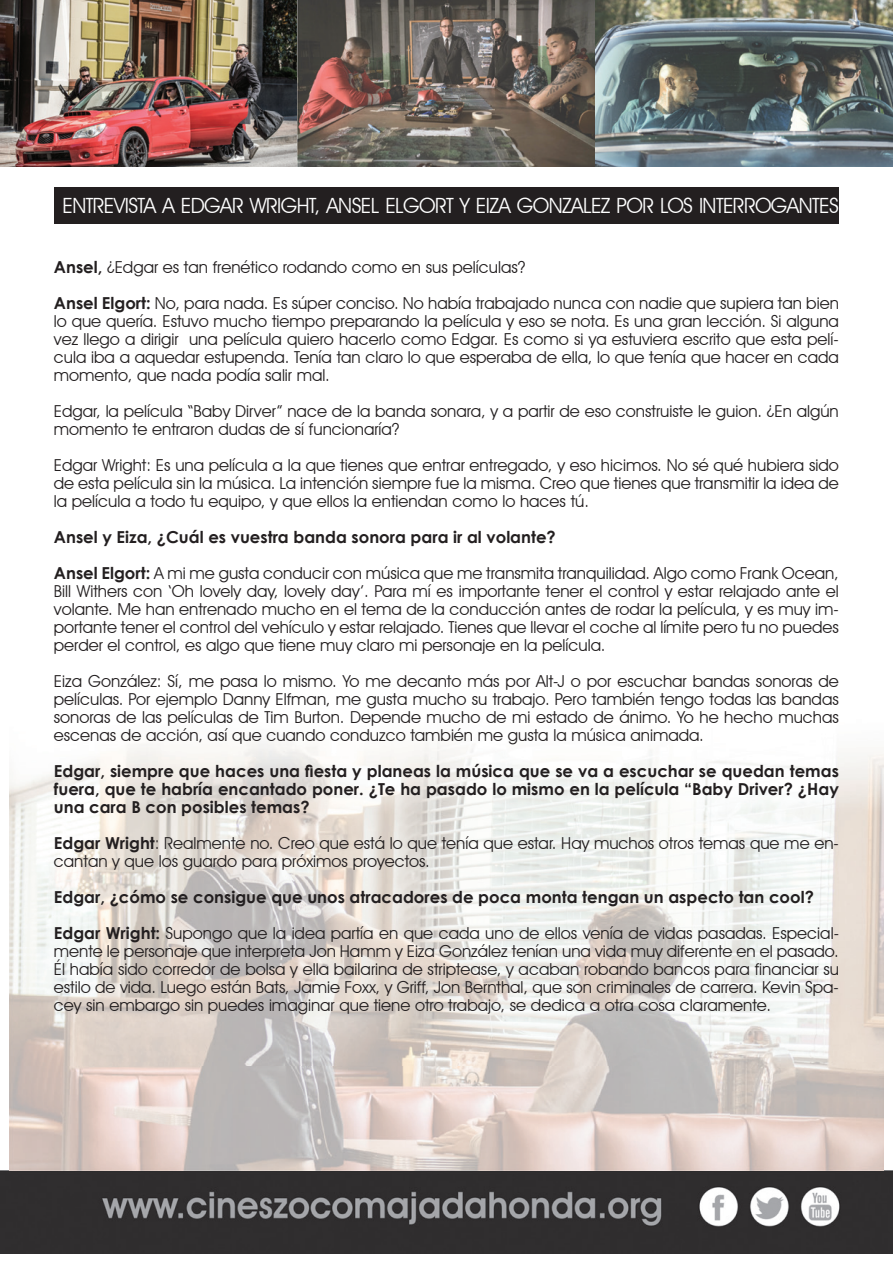
<style>
.page{position:relative;width:893px;height:1263px;background:#fff}
.page>*{position:absolute;margin:0;border:0;box-sizing:border-box;transform-origin:0 0}
.t1{font:21px "Avant Garde IT Cby BT";letter-spacing:-.03em;color:#fff}
.t2{font:16.5px/18px "Avant Garde IT Cby BT";color:#231f20;text-align:justify}
.t3{font:700 16.5px/18px "Century Gothic";color:#231f20;text-align:justify}
.s1{font-family:"Century Gothic";font-weight:700}
</style>
<div class="page">
<img style="left:0;top:1170px;width:893px;height:84px">
<img style="left:0;top:0;width:893px;height:167px">
<img style="left:9px;top:741px;width:875px;height:429px">
<div style="left:54px;top:187px;width:785px;height:36px;background:#231f20"></div>
<p class="t1" style="left:63px;top:193px;width:778px">ENTREVISTA A EDGAR WRIGHT, ANSEL ELGORT Y EIZA GONZALEZ POR LOS INTERROGANTES</p>
<p class="t2" style="left:54px;top:249px;width:786px;line-height:36px"><span class="s1">Ansel,</span> ¿Edgar es tan frenético rodando como en sus películas?<br><span class="s1">Ansel Elgort:</span> No, para nada. Es súper conciso. No había trabajado nunca con nadie que supiera tan bien</p>
<p class="t2" style="left:54px;top:312px;width:787px">lo que quería. Estuvo mucho tiempo preparando la película y eso se nota. Es una gran lección. Si alguna vez llego a dirigir una película quiero hacerlo como Edgar. Es como si ya estuviera escrito que esta pelí&shy;cula iba a aquedar estupenda. Tenía tan claro lo que esperaba de ella, lo que tenía que hacer en cada momento, que nada podía salir mal.</p>
<p class="t2" style="left:54px;top:402px;width:786px">Edgar, la película “Baby Dirver” nace de la banda sonara, y a partir de eso construiste le guion. ¿En algún momento te entraron dudas de sí funcionaría?</p>
<p class="t2" style="left:54px;top:456px;width:786px">Edgar Wright: Es una película a la que tienes que entrar entregado, y eso hicimos. No sé qué hubiera sido de esta película sin la música. La intención siempre fue la misma. Creo que tienes que transmitir la idea de la película a todo tu equipo, y que ellos la entiendan como lo haces tú.</p>
<p class="t3" style="left:54px;top:527px;width:503px">Ansel y Eiza, ¿Cuál es vuestra banda sonora para ir al volante?</p>
<p class="t2" style="left:54px;top:564px;width:786px"><span class="s1">Ansel Elgort:</span> A mi me gusta conducir con música que me transmita tranquilidad. Algo como Frank Ocean, Bill Withers con ‘Oh lovely day, lovely day’. Para mí es importante tener el control y estar relajado ante el volante. Me han entrenado mucho en el tema de la conducción antes de rodar la película, y es muy im&shy;portante tener el control del vehículo y estar relajado. Tienes que llevar el coche al límite pero tu no puedes perder el control, es algo que tiene muy claro mi personaje en la película.</p>
<p class="t2" style="left:54px;top:672px;width:786px">Eiza González: Sí, me pasa lo mismo. Yo me decanto más por Alt-J o por escuchar bandas sonoras de películas. Por ejemplo Danny Elfman, me gusta mucho su trabajo. Pero también tengo todas las bandas sonoras de las películas de Tim Burton. Depende mucho de mi estado de ánimo. Yo he hecho muchas escenas de acción, así que cuando conduzco también me gusta la música animada.</p>
<p class="t3" style="left:54px;top:761px;width:786px">Edgar, siempre que haces una fiesta y planeas la música que se va a escuchar se quedan temas fuera, que te habría encantado poner. ¿Te ha pasado lo mismo en la película “Baby Driver? ¿Hay una cara B con posibles temas?</p>
<p class="t2" style="left:54px;top:834px;width:786px"><span class="s1">Edgar Wright</span>: Realmente no. Creo que está lo que tenía que estar. Hay muchos otros temas que me en&shy;cantan y que los guardo para próximos proyectos.</p>
<p class="t3" style="left:54px;top:887px;width:761px">Edgar, ¿cómo se consigue que unos atracadores de poca monta tengan un aspecto tan cool?</p>
<p class="t2" style="left:54px;top:924px;width:787px"><span class="s1">Edgar Wright:</span> Supongo que la idea partía en que cada uno de ellos venía de vidas pasadas. Especial&shy;mente le personaje que interpreta Jon Hamm y Eiza González tenían una vida muy diferente en el pasado.<br>Él había sido corredor de bolsa y ella bailarina de striptease, y acaban robando bancos para financiar su estilo de vida. Luego están Bats, Jamie Foxx, y Griff, Jon Bernthal, que son criminales de carrera. Kevin Spa&shy;cey sin embargo sin puedes imaginar que tiene otro trabajo, se dedica a otra cosa claramente.</p>
</div>
